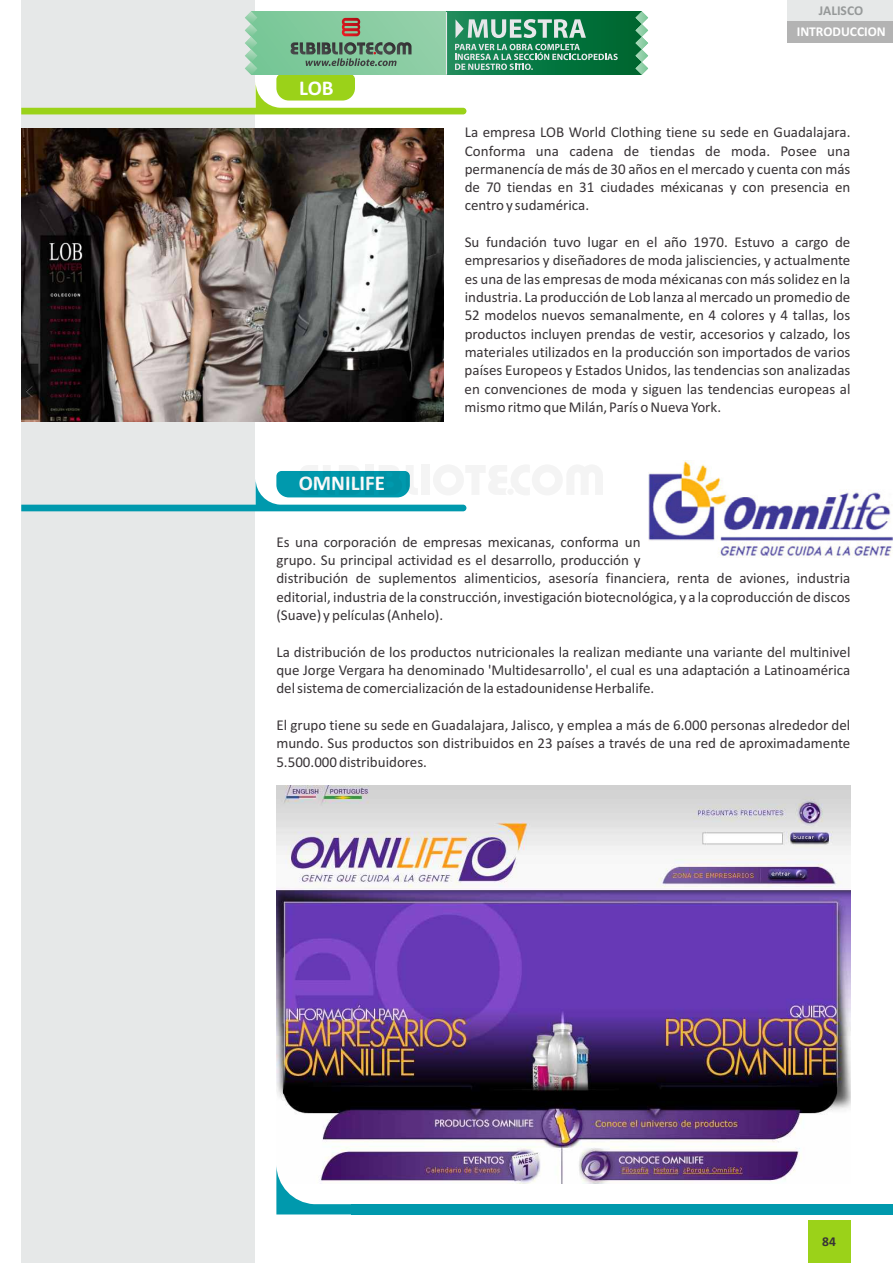
<style>
.page{position:relative;width:893px;height:1263px;background:#fff}
.page>*{position:absolute;margin:0;border:0;box-sizing:border-box;transform-origin:0 0}
.t1{font:700 21px "Calibri";color:#fff}
.t2{font:15px/18.3px "Calibri";color:#383336;text-align:justify}
.t3{font:700 13.5px "Calibri";color:#fff}
.t4{font:700 13.5px "Calibri";color:#969999}
.t5{font:700 13.5px "Calibri";color:#383336}
</style>
<div class="page">
<div style="left:808px;top:1220px;width:43px;height:43px;background:#9bd219"></div>
<div style="left:787px;top:0;width:106px;height:21px;background:#e6e8e8"></div>
<div style="left:787px;top:21px;width:106px;height:22px;background:#b3b3b3"></div>
<div style="left:21px;top:0;width:234px;height:1263px;background:#e6e8e8"></div>
<img style="left:649px;top:460px;width:244px;height:97px">
<img style="left:276px;top:785px;width:575px;height:398px">
<svg style="left:276px;top:1164px;width:248px;height:50px"></svg>
<div style="left:351px;top:1204px;width:542px;height:10px;background:#0099ad"></div>
<img style="left:21px;top:129px;width:422px;height:292px">
<svg style="left:21px;top:464px;width:582px;height:47px"></svg>
<div style="left:446px;top:11px;width:196px;height:64px;background:#006831"></div>
<svg style="left:635px;top:11px;width:13px;height:64px"></svg>
<svg style="left:21px;top:11px;width:597px;height:103px"></svg>
<hr style="left:446px;top:12px;width:1px;height:63px;background:#e6e7e9">
<h1 class="t1" style="left:299px;top:79px;width:36px">LOB</h1>
<h1 class="t1" style="left:299px;top:474px;width:88px">OMNILIFE</h1>
<p class="t4" style="left:819px;top:5px;width:46px">JALISCO</p>
<p class="t3" style="left:797px;top:26px;width:91px">INTRODUCCION</p>
<p class="t2" style="left:465px;top:124px;width:387px">La empresa LOB World Clothing tiene su sede en Guadalajara.<br>Conforma una cadena de tiendas de moda. Posee una permanencía de más de 30 años en el mercado y cuenta con más de 70 tiendas en 31 ciudades méxicanas y con presencia en centro y sudamérica.</p>
<p class="t2" style="left:465px;top:234px;width:387px">Su fundación tuvo lugar en el año 1970. Estuvo a cargo de empresarios y diseñadores de moda jalisciencies, y actualmente es una de las empresas de moda méxicanas con más solidez en la industria. La producción de Lob lanza al mercado un promedio de 52 modelos nuevos semanalmente, en 4 colores y 4 tallas, los productos incluyen prendas de vestir, accesorios y calzado, los materiales utilizados en la producción son importados de varios países Europeos y Estados Unidos, las tendencias son analizadas en convenciones de moda y siguen las tendencias europeas al mismo ritmo que Milán, París o Nueva York.</p>
<p class="t2" style="left:276px;top:534px;width:576px;text-align:left">Es una corporación de empresas mexicanas, conforma un<br>grupo. Su principal actividad es el desarrollo, producción y<br>distribución de suplementos alimenticios, asesoría financiera, renta de aviones, industria editorial, industria de la construcción, investigación biotecnológica, y a la coproducción de discos (Suave) y películas (Anhelo).</p>
<p class="t2" style="left:276px;top:644px;width:576px">La distribución de los productos nutricionales la realizan mediante una variante del multinivel que Jorge Vergara ha denominado 'Multidesarrollo', el cual es una adaptación a Latinoamérica del sistema de comercialización de la estadounidense Herbalife.</p>
<p class="t2" style="left:276px;top:717px;width:576px">El grupo tiene su sede en Guadalajara, Jalisco, y emplea a más de 6.000 personas alrededor del mundo. Sus productos son distribuidos en 23 países a través de una red de aproximadamente 5.500.000 distribuidores.</p>
<p class="t5" style="left:822px;top:1236px;width:15px">84</p>
</div>
